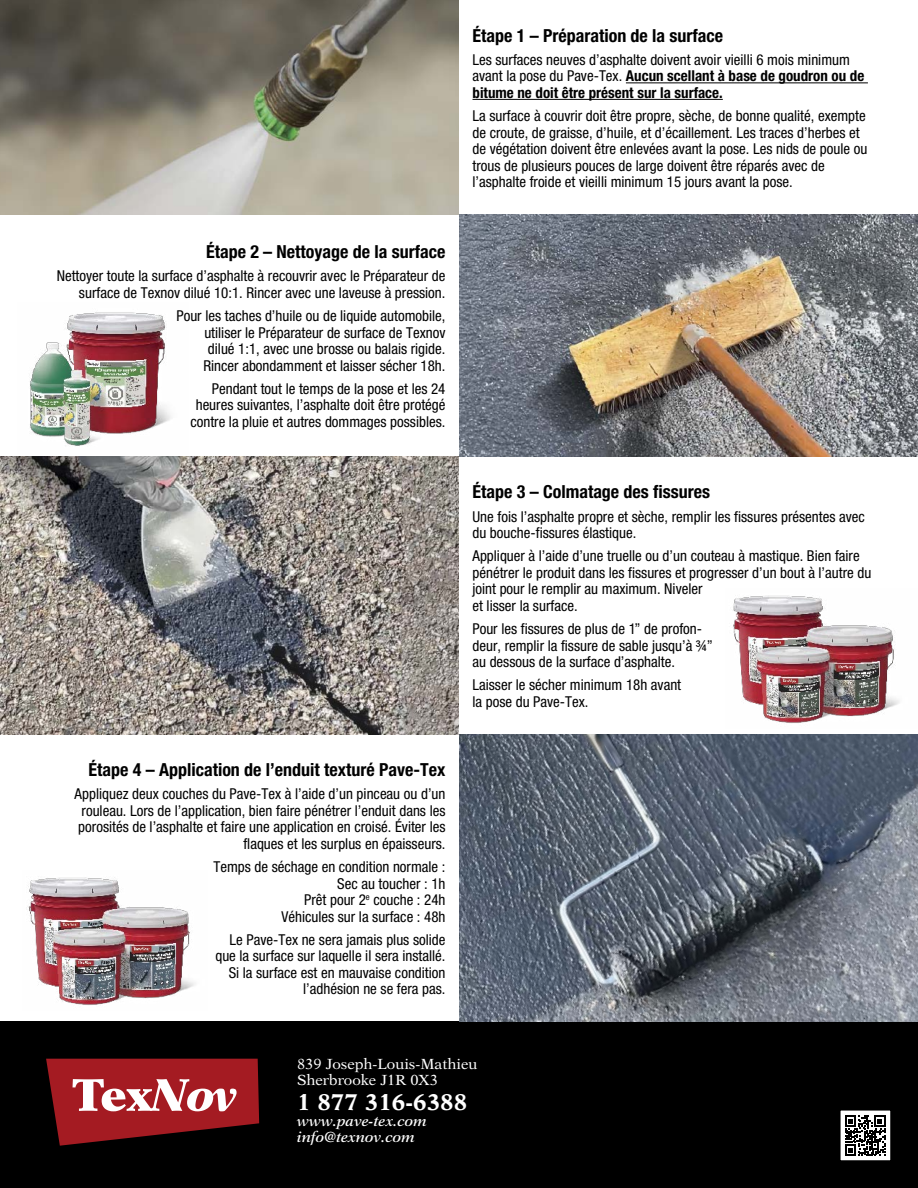
<style>
.page{position:relative;width:918px;height:1188px;background:#fff}
.page>*{position:absolute;margin:0;border:0;box-sizing:border-box;transform-origin:0 0}
.t1{font:700 22.8px "New Aster";color:#fff}
.Etape_Titre{font:700 condensed 18px "Helvetica Neue";color:#000}
.Etapes_Texte{font:condensed 15px/16.5px "Helvetica Neue";color:#000}
.t2{font:14.7px "New Aster";color:#fff}
.t3{font:italic 600 14.7px "New Aster";color:#fff}
.s1{font-weight:700}
</style>
<div class="page">
<div style="left:0;top:1022px;width:918px;height:166px;background:#000"></div>
<hr style="left:626px;top:83px;width:242px;height:1px;background:#000">
<hr style="left:472px;top:99px;width:251px;height:1px;background:#000">
<div style="left:840px;top:1110px;width:51px;height:51px;background:#fff"></div>
<svg style="left:845px;top:1116px;width:40px;height:40px"></svg>
<svg style="left:46px;top:1059px;width:213px;height:87px"></svg>
<img style="left:0;top:456px;width:459px;height:279px">
<img style="left:459px;top:735px;width:459px;height:287px">
<img style="left:0;top:0;width:459px;height:214px">
<img style="left:459px;top:214px;width:459px;height:242px">
<img style="left:733px;top:595px;width:166px;height:128px">
<img style="left:30px;top:312px;width:141px;height:134px">
<img style="left:28px;top:877px;width:167px;height:128px">
<p class="Etape_Titre" style="left:206px;top:241px;width:241px">Étape 2 – Nettoyage de la surface</p>
<p class="Etapes_Texte" style="left:57px;top:268px;width:390px;text-align:right">Nettoyer toute la surface d’asphalte à recouvrir avec le Préparateur de surface de Texnov dilué 10:1. Rincer avec une laveuse à pression.</p>
<p class="Etapes_Texte" style="left:203px;top:307px;width:244px;text-align:justify;text-indent:-27px">Pour les taches d’huile ou de liquide automobile, utiliser le Préparateur de surface de Texnov dilué 1:1, avec une brosse ou balais rigide.<br>Rincer abondamment et laisser sécher 18h.</p>
<p class="Etapes_Texte" style="left:190px;top:380px;width:257px;text-align:right">Pendant tout le temps de la pose et les 24 heures suivantes, l’asphalte doit être protégé contre la pluie et autres dommages possibles.</p>
<p class="Etape_Titre" style="left:88px;top:759px;width:359px">Étape 4 – Application de l’enduit texturé Pave-Tex</p>
<p class="Etapes_Texte" style="left:75px;top:786px;width:372px;text-align:right">Appliquez deux couches du Pave-Tex à l’aide d’un pinceau ou d’un rouleau. Lors de l’application, bien faire pénétrer l’enduit dans les porosités de l’asphalte et faire une application en croisé. Éviter les flaques et les surplus en épaisseurs.</p>
<p class="Etapes_Texte" style="left:213px;top:859px;width:234px;text-align:right">Temps de séchage en condition normale :<br>Sec au toucher : 1h<br>Prêt pour 2<sup>e</sup> couche : 24h<br>Véhicules sur la surface : 48h</p>
<p class="Etapes_Texte" style="left:215px;top:931px;width:232px;text-align:right">Le Pave-Tex ne sera jamais plus solide que la surface sur laquelle il sera installé.<br>Si la surface est en mauvaise condition l’adhésion ne se fera pas.</p>
<p class="Etape_Titre" style="left:472px;top:24px;width:252px">Étape 1 – Préparation de la surface</p>
<p class="Etapes_Texte" style="left:472px;top:51px;width:393px">Les surfaces neuves d’asphalte doivent avoir vieilli 6 mois minimum avant la pose du Pave-Tex. <span class="s1">Aucun scellant à base de goudron ou de bitume ne doit être présent sur la surface.</span></p>
<p class="Etapes_Texte" style="left:472px;top:107px;width:396px">La surface à couvrir doit être propre, sèche, de bonne qualité, exempte de croute, de graisse, d’huile, et d’écaillement. Les traces d’herbes et de végétation doivent être enlevées avant la pose. Les nids de poule ou trous de plusieurs pouces de large doivent être réparés avec de l’asphalte froide et vieilli minimum 15 jours avant la pose.</p>
<p class="Etape_Titre" style="left:472px;top:481px;width:239px">Étape 3 – Colmatage des fissures</p>
<p class="Etapes_Texte" style="left:472px;top:508px;width:394px">Une fois l’asphalte propre et sèche, remplir les fissures présentes avec du bouche-fissures élastique.</p>
<p class="Etapes_Texte" style="left:472px;top:548px;width:400px">Appliquer à l’aide d’une truelle ou d’un couteau à mastique. Bien faire pénétrer le produit dans les fissures et progresser d’un bout à l’autre du joint pour le remplir au maximum. Niveler<br>et lisser la surface.</p>
<p class="Etapes_Texte" style="left:472px;top:620px;width:242px">Pour les fissures de plus de 1” de profon&shy;deur, remplir la fissure de sable jusqu’à ¾” au dessous de la surface d’asphalte.</p>
<p class="Etapes_Texte" style="left:472px;top:677px;width:210px">Laisser le sécher minimum 18h avant la pose du Pave-Tex.</p>
<p class="t2" style="left:297px;top:1055px;width:182px">839 Joseph-Louis-Mathieu</p>
<p class="t2" style="left:297px;top:1071px;width:142px">Sherbrooke J1R 0X3</p>
<p class="t1" style="left:297px;top:1088px;width:172px">1 877 316-6388</p>
<p class="t3" style="left:297px;top:1112px;width:132px">www.pave-tex.com</p>
<p class="t3" style="left:297px;top:1128px;width:120px">info@texnov.com</p>
</div>
